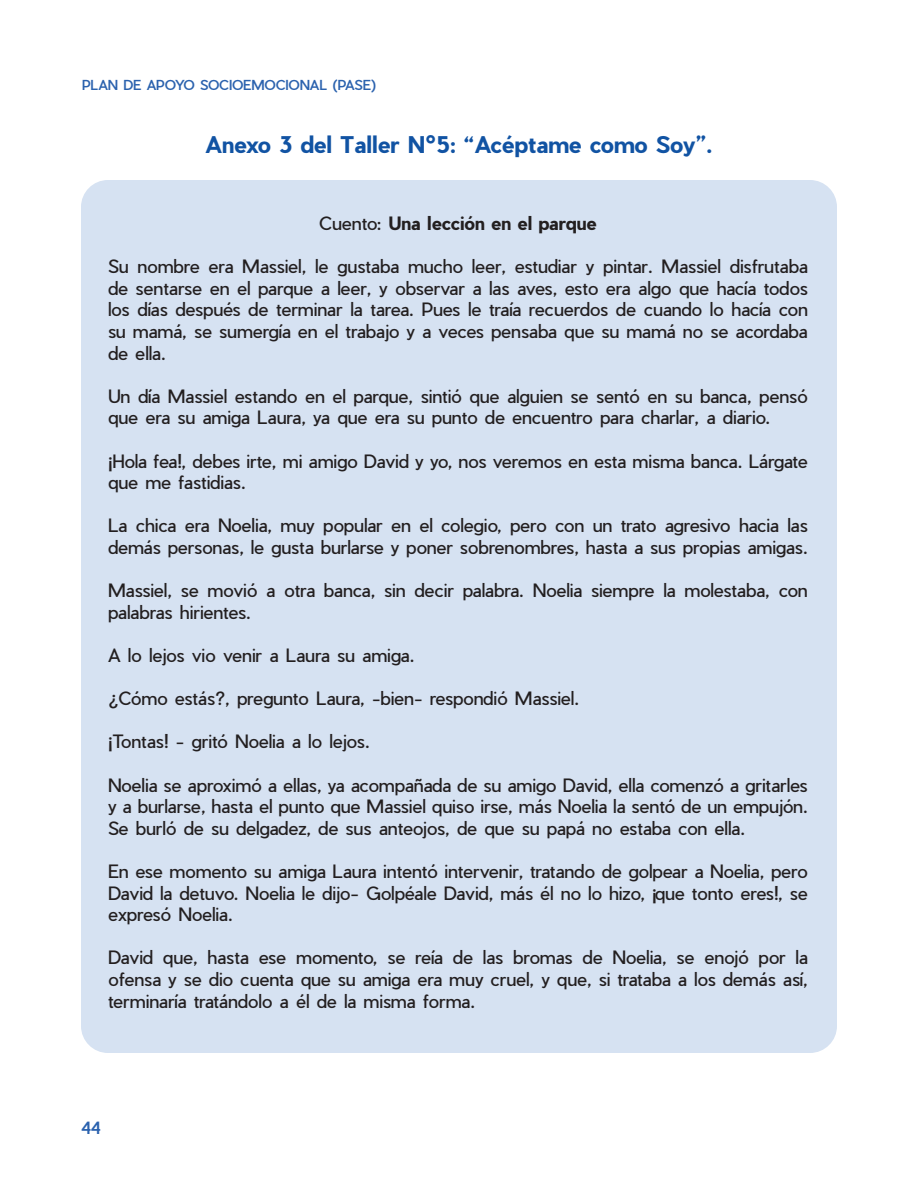
<style>
.page{position:relative;width:918px;height:1188px;background:#fff}
.page>*{position:absolute;margin:0;border:0;box-sizing:border-box;transform-origin:0 0}
.t1{font:700 22.5px "Pier Sans";color:#1153a3}
.t2{font:18px/21.6px "Pier Sans";letter-spacing:-.01em;color:#231f20;text-align:justify}
.t3{font:700 18px "Pier Sans";color:#231f20}
.t4{font:500 16.5px "Pier Sans";color:#2b62ae}
.t5{font:500 13.5px "Pier Sans";letter-spacing:-.01em;color:#2b62ae}
.s1{font-weight:400}
</style>
<div class="page">
<div style="left:81px;top:180px;width:756px;height:873px;background:#d6e2f2;border-radius:27px"></div>
<p class="t5" style="left:82px;top:76px;width:296px">PLAN DE APOYO SOCIOEMOCIONAL (PASE)</p>
<p class="t1" style="left:205px;top:129px;width:509px">Anexo 3 del Taller N°5: “Acéptame como Soy”.</p>
<p class="t3" style="left:319px;top:211px;width:279px"><span class="s1">Cuento:</span> Una lección en el parque</p>
<p class="t2" style="left:108px;top:256px;width:701px">Su nombre era Massiel, le gustaba mucho leer, estudiar y pintar. Massiel disfrutaba de sentarse en el parque a leer, y observar a las aves, esto era algo que hacía todos los días después de terminar la tarea. Pues le traía recuerdos de cuando lo hacía con su mamá, se sumergía en el trabajo y a veces pensaba que su mamá no se acordaba de ella.</p>
<p class="t2" style="left:108px;top:385px;width:701px">Un día Massiel estando en el parque, sintió que alguien se sentó en su banca, pensó que era su amiga Laura, ya que era su punto de encuentro para charlar, a diario.</p>
<p class="t2" style="left:108px;top:450px;width:701px">¡Hola fea!, debes irte, mi amigo David y yo, nos veremos en esta misma banca. Lárgate que me fastidias.</p>
<p class="t2" style="left:108px;top:515px;width:701px">La chica era Noelia, muy popular en el colegio, pero con un trato agresivo hacia las demás personas, le gusta burlarse y poner sobrenombres, hasta a sus propias amigas.</p>
<p class="t2" style="left:108px;top:580px;width:701px">Massiel, se movió a otra banca, sin decir palabra. Noelia siempre la molestaba, con palabras hirientes.</p>
<p class="t2" style="left:108px;top:645px;width:308px">A lo lejos vio venir a Laura su amiga.</p>
<p class="t2" style="left:108px;top:688px;width:473px">¿Cómo estás?, pregunto Laura, -bien- respondió Massiel.</p>
<p class="t2" style="left:108px;top:731px;width:263px">¡Tontas! - gritó Noelia a lo lejos.</p>
<p class="t2" style="left:108px;top:774px;width:701px">Noelia se aproximó a ellas, ya acompañada de su amigo David, ella comenzó a gritarles y a burlarse, hasta el punto que Massiel quiso irse, más Noelia la sentó de un empujón.<br>Se burló de su delgadez, de sus anteojos, de que su papá no estaba con ella.</p>
<p class="t2" style="left:108px;top:861px;width:701px">En ese momento su amiga Laura intentó intervenir, tratando de golpear a Noelia, pero David la detuvo. Noelia le dijo- Golpéale David, más él no lo hizo, ¡que tonto eres!, se expresó Noelia.</p>
<p class="t2" style="left:108px;top:947px;width:701px">David que, hasta ese momento, se reía de las bromas de Noelia, se enojó por la ofensa y se dio cuenta que su amiga era muy cruel, y que, si trataba a los demás así, terminaría tratándolo a él de la misma forma.</p>
<p class="t4" style="left:81px;top:1117px;width:21px">44</p>
</div>
